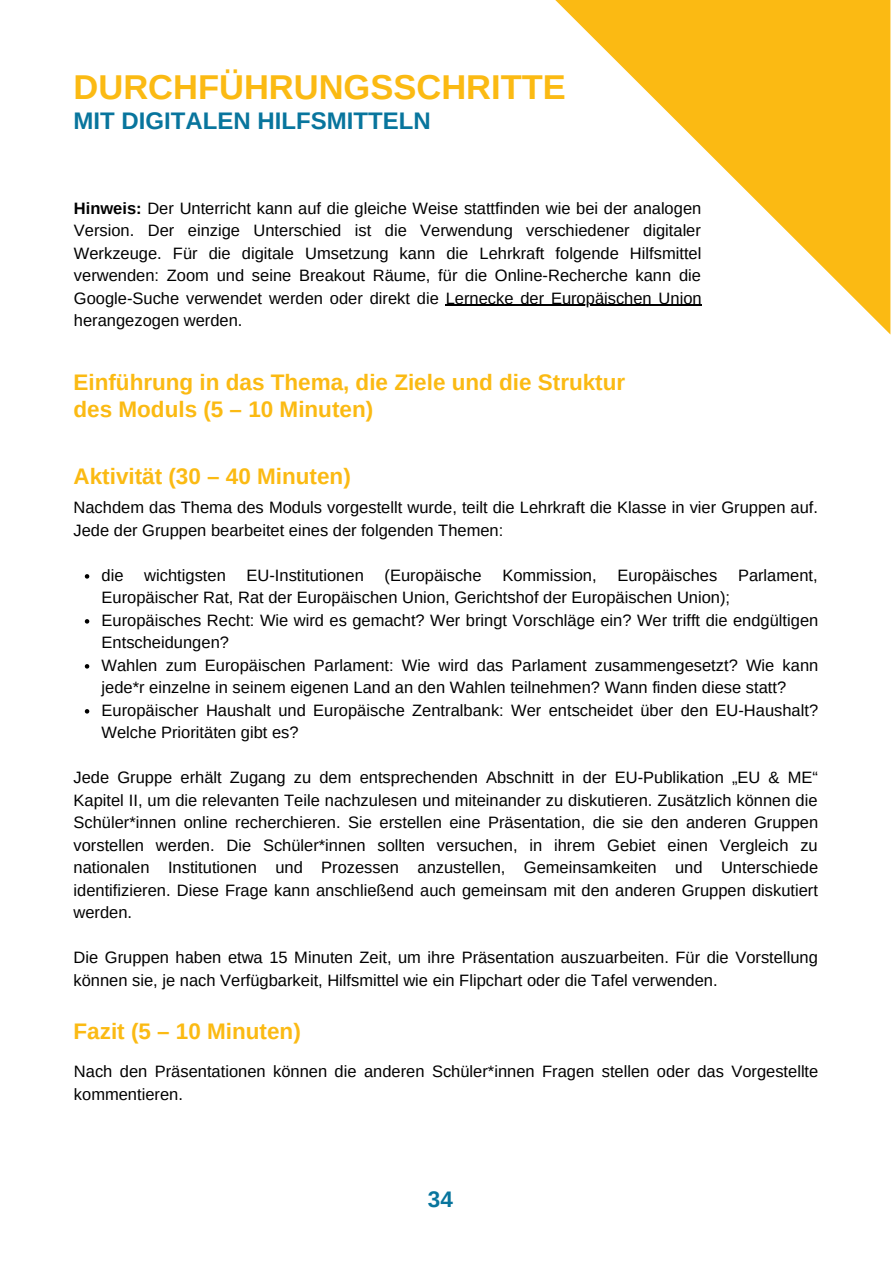
<style>
.page{position:relative;width:893px;height:1264px;background:#fff}
.page>*{position:absolute;margin:0;border:0;box-sizing:border-box;transform-origin:0 0}
.t1{font:700 34.5px "Arimo";color:#fbba13}
.t2{font:700 24px "Arimo";color:#08759d}
.t3{font:700 22.5px/27px "Arimo";color:#fbba13}
.t4{font:700 22.5px "Arimo";color:#08759d}
.t5{font:16.5px/22.5px "Arimo";color:#000}
.s1{font-weight:700}
</style>
<div class="page">
<svg style="left:512px;top:0;width:378px;height:334px"></svg>
<svg style="left:85px;top:574px;width:4px;height:4px"></svg>
<svg style="left:85px;top:619px;width:4px;height:4px"></svg>
<svg style="left:85px;top:664px;width:4px;height:4px"></svg>
<svg style="left:85px;top:709px;width:4px;height:4px"></svg>
<hr style="left:445px;top:305px;width:256px;height:1px;background:#000">
<h1 class="t1" style="left:74px;top:67px;width:493px">DURCHFÜHRUNGSSCHRITTE</h1>
<h2 class="t2" style="left:74px;top:107px;width:358px">MIT DIGITALEN HILFSMITTELN</h2>
<p class="t5" style="left:74px;top:197px;width:629px;text-align:justify"><span class="s1">Hinweis:</span> Der Unterricht kann auf die gleiche Weise stattfinden wie bei der analogen Version. Der einzige Unterschied ist die Verwendung verschiedener digitaler Werkzeuge. Für die digitale Umsetzung kann die Lehrkraft folgende Hilfsmittel verwenden: Zoom und seine Breakout Räume, für die Online-Recherche kann die Google-Suche verwendet werden oder direkt die Lernecke der Europäischen Union herangezogen werden.</p>
<h3 class="t3" style="left:74px;top:369px;width:553px">Einführung in das Thema, die Ziele und die Struktur des Moduls (5 – 10 Minuten)</h3>
<h3 class="t3" style="left:74px;top:462px;width:279px">Aktivität (30 – 40 Minuten)</h3>
<p class="t5" style="left:74px;top:496px;width:746px">Nachdem das Thema des Moduls vorgestellt wurde, teilt die Lehrkraft die Klasse in vier Gruppen auf.<br>Jede der Gruppen bearbeitet eines der folgenden Themen:</p>
<p class="t5" style="left:102px;top:564px;width:23px">die</p>
<p class="t5" style="left:144px;top:564px;width:83px">wichtigsten</p>
<p class="t5" style="left:246px;top:564px;width:119px">EU-Institutionen</p>
<p class="t5" style="left:384px;top:564px;width:99px">(Europäische</p>
<p class="t5" style="left:502px;top:564px;width:96px">Kommission,</p>
<p class="t5" style="left:617px;top:564px;width:101px">Europäisches</p>
<p class="t5" style="left:738px;top:564px;width:81px">Parlament,</p>
<p class="t5" style="left:102px;top:586px;width:718px">Europäischer Rat, Rat der Europäischen Union, Gerichtshof der Europäischen Union); Europäisches Recht: Wie wird es gemacht? Wer bringt Vorschläge ein? Wer trifft die endgültigen Entscheidungen?<br>Wahlen zum Europäischen Parlament: Wie wird das Parlament zusammengesetzt? Wie kann jede*r einzelne in seinem eigenen Land an den Wahlen teilnehmen? Wann finden diese statt?<br>Europäischer Haushalt und Europäische Zentralbank: Wer entscheidet über den EU-Haushalt?<br>Welche Prioritäten gibt es?</p>
<p class="t5" style="left:74px;top:766px;width:746px;text-align:justify">Jede Gruppe erhält Zugang zu dem entsprechenden Abschnitt in der EU-Publikation „EU &amp; ME“ Kapitel II, um die relevanten Teile nachzulesen und miteinander zu diskutieren. Zusätzlich können die Schüler*innen online recherchieren. Sie erstellen eine Präsentation, die sie den anderen Gruppen vorstellen werden. Die Schüler*innen sollten versuchen, in ihrem Gebiet einen Vergleich zu nationalen Institutionen und Prozessen anzustellen, Gemeinsamkeiten und Unterschiede identifizieren. Diese Frage kann anschließend auch gemeinsam mit den anderen Gruppen diskutiert werden.</p>
<p class="t5" style="left:74px;top:946px;width:745px">Die Gruppen haben etwa 15 Minuten Zeit, um ihre Präsentation auszuarbeiten. Für die Vorstellung können sie, je nach Verfügbarkeit, Hilfsmittel wie ein Flipchart oder die Tafel verwenden.</p>
<h3 class="t3" style="left:74px;top:1017px;width:229px">Fazit (5 – 10 Minuten)</h3>
<p class="t5" style="left:74px;top:1060px;width:746px">Nach den Präsentationen können die anderen Schüler*innen Fragen stellen oder das Vorgestellte kommentieren.</p>
<h3 class="t4" style="left:428px;top:1186px;width:26px">34</h3>
</div>
